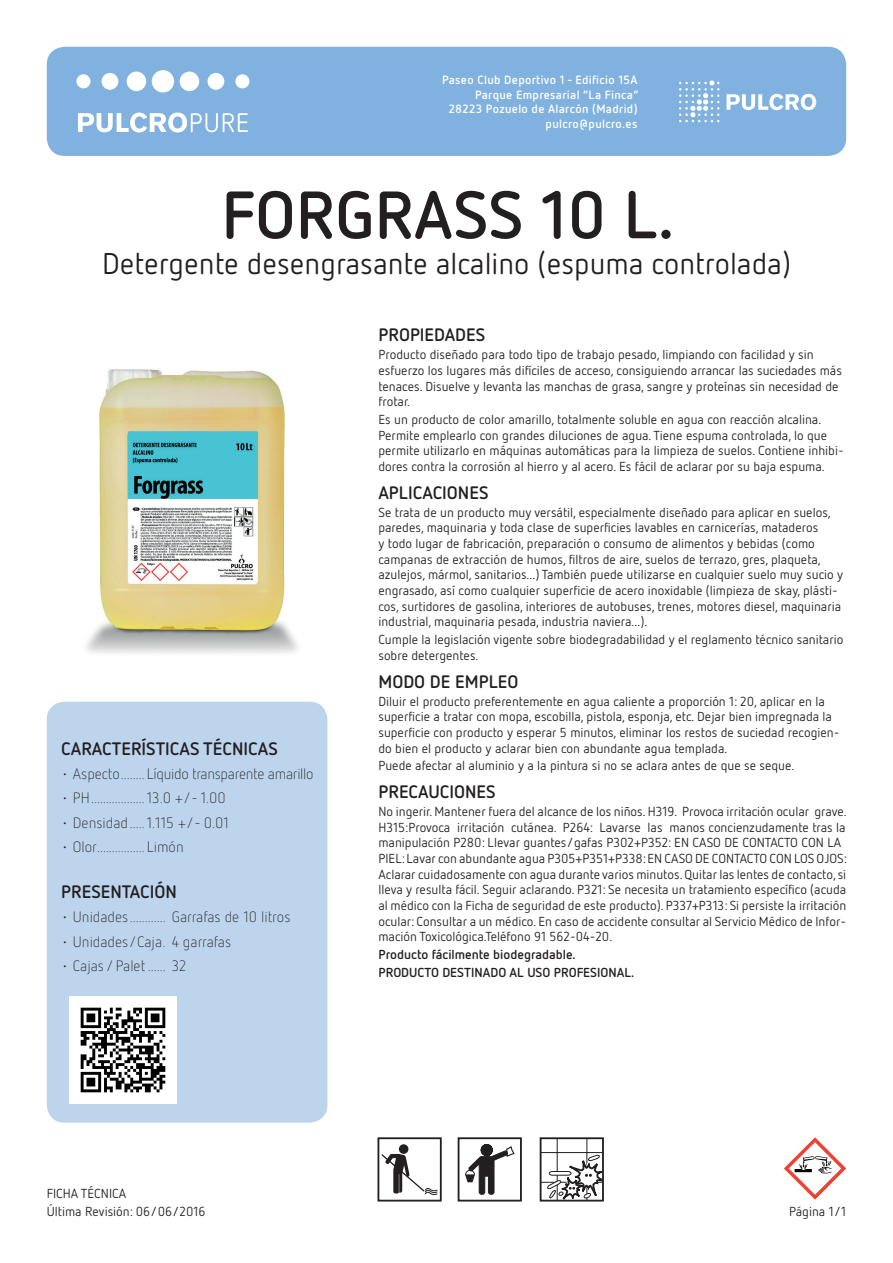
<style>
.page{position:relative;width:893px;height:1263px;background:#fff}
.page>*{position:absolute;margin:0;border:0;box-sizing:border-box;transform-origin:0 0}
.t1{font:700 66.75px "Netto OT";color:#231f20}
.t2{font:30px "Netto OT";color:#231f20}
.t3{font:700 18px "Netto OT";color:#231f20}
.t4{font:300 15px "Netto OT";color:#231f20}
.t5{font:300 15px "Netto OT";letter-spacing:-.02em;color:#231f20}
.t6{font:13.05px/15.6px "Netto OT";color:#231f20}
.t7{font:700 13.05px/17.9px "Netto OT";color:#231f20}
.t8{font:700 12px/14.4px "Netto OT";letter-spacing:.025em;color:#fff;text-align:right}
</style>
<div class="page">
<div style="left:47px;top:47px;width:799px;height:109px;background:#81b2df;border-radius:18px"></div>
<div style="left:76px;top:74px;width:14px;height:14px;background:#fff;border-radius:50%"></div>
<div style="left:102px;top:73px;width:16px;height:17px;background:#fff;border-radius:50%"></div>
<div style="left:127px;top:72px;width:19px;height:19px;background:#fff;border-radius:50%"></div>
<div style="left:152px;top:70px;width:22px;height:23px;background:#fff;border-radius:50%"></div>
<div style="left:180px;top:72px;width:19px;height:19px;background:#fff;border-radius:50%"></div>
<div style="left:208px;top:73px;width:16px;height:17px;background:#fff;border-radius:50%"></div>
<div style="left:235px;top:74px;width:14px;height:14px;background:#fff;border-radius:50%"></div>
<svg style="left:78px;top:113px;width:170px;height:20px"></svg>
<svg style="left:679px;top:80px;width:40px;height:42px"></svg>
<svg style="left:727px;top:94px;width:89px;height:16px"></svg>
<div style="left:47px;top:702px;width:280px;height:421px;background:#bdd4ed;border-radius:18px"></div>
<img style="left:86px;top:369px;width:212px;height:285px">
<svg style="left:541px;top:1140px;width:63px;height:62px"></svg>
<div style="left:540px;top:1137px;width:64px;height:64px;border:2px solid #231f20"></div>
<div style="left:458px;top:1137px;width:64px;height:64px;border:2px solid #231f20"></div>
<svg style="left:465px;top:1144px;width:50px;height:51px"></svg>
<div style="left:377px;top:1137px;width:65px;height:64px;border:2px solid #231f20"></div>
<svg style="left:381px;top:1144px;width:57px;height:52px"></svg>
<img style="left:70px;top:997px;width:106px;height:106px">
<svg style="left:784px;top:1137px;width:62px;height:63px"></svg>
<p class="t8" style="left:442px;top:73px;width:198px">Paseo Club Deportivo 1 - Edificio 15A<br>Parque Empresarial “La Finca”<br>28223 Pozuelo de Alarcón (Madrid) pulcro@pulcro.es</p>
<h1 class="t1" style="left:221px;top:173px;width:455px">FORGRASS 10 L.</h1>
<h2 class="t2" style="left:102px;top:245px;width:691px">Detergente desengrasante alcalino (espuma controlada)</h2>
<h3 class="t3" style="left:61px;top:737px;width:218px">CARACTERÍSTICAS TÉCNICAS</h3>
<p class="t5" style="left:61px;top:765px;width:254px">• Aspecto........ Líquido transparente amarillo</p>
<p class="t4" style="left:61px;top:789px;width:166px">• PH..................13.0 +/- 1.00</p>
<p class="t4" style="left:61px;top:813px;width:169px">• Densidad.....1.115 +/- 0.01</p>
<p class="t4" style="left:61px;top:838px;width:124px">• Olor................ Limón</p>
<h3 class="t3" style="left:61px;top:880px;width:117px">PRESENTACIÓN</h3>
<p class="t4" style="left:61px;top:908px;width:231px">• Unidades............ Garrafas de 10 litros</p>
<p class="t4" style="left:61px;top:932px;width:171px">• Unidades/Caja. 4 garrafas</p>
<p class="t4" style="left:61px;top:957px;width:127px">• Cajas / Palet ...... 32</p>
<h3 class="t3" style="left:378px;top:324px;width:108px">PROPIEDADES</h3>
<p class="t6" style="left:378px;top:347px;width:465px">Producto diseñado para todo tipo de trabajo pesado, limpiando con facilidad y sin esfuerzo los lugares más difíciles de acceso, consiguiendo arrancar las suciedades más tenaces. Disuelve y levanta las manchas de grasa, sangre y proteínas sin necesidad de frotar.</p>
<p class="t6" style="left:378px;top:411px;width:467px">Es un producto de color amarillo, totalmente soluble en agua con reacción alcalina.<br>Permite emplearlo con grandes diluciones de agua. Tiene espuma controlada, lo que permite utilizarlo en máquinas automáticas para la limpieza de suelos. Contiene inhibi&shy;dores contra la corrosión al hierro y al acero. Es fácil de aclarar por su baja espuma.</p>
<h3 class="t3" style="left:378px;top:481px;width:112px">APLICACIONES</h3>
<p class="t6" style="left:378px;top:504px;width:466px">Se trata de un producto muy versátil, especialmente diseñado para aplicar en suelos, paredes, maquinaria y toda clase de superficies lavables en carnicerías, mataderos<br>y todo lugar de fabricación, preparación o consumo de alimentos y bebidas (como campanas de extracción de humos, filtros de aire, suelos de terrazo, gres, plaqueta, azulejos, mármol, sanitarios...) También puede utilizarse en cualquier suelo muy sucio y engrasado, así como cualquier superficie de acero inoxidable (limpieza de skay, plásti&shy;cos, surtidores de gasolina, interiores de autobuses, trenes, motores diesel, maquinaria industrial, maquinaria pesada, industria naviera...).</p>
<p class="t6" style="left:378px;top:631px;width:466px">Cumple la legislación vigente sobre biodegradabilidad y el reglamento técnico sanitario sobre detergentes.</p>
<h3 class="t3" style="left:378px;top:670px;width:142px">MODO DE EMPLEO</h3>
<p class="t6" style="left:378px;top:693px;width:462px">Diluir el producto preferentemente en agua caliente a proporción 1: 20, aplicar en la superficie a tratar con mopa, escobilla, pistola, esponja, etc. Dejar bien impregnada la superficie con producto y esperar 5 minutos, eliminar los restos de suciedad recogien&shy;do bien el producto y aclarar bien con abundante agua templada.</p>
<p class="t6" style="left:378px;top:758px;width:418px">Puede afectar al aluminio y a la pintura si no se aclara antes de que se seque.</p>
<h3 class="t3" style="left:378px;top:781px;width:119px">PRECAUCIONES</h3>
<p class="t6" style="left:378px;top:803px;width:470px">No ingerir. Mantener fuera del alcance de los niños. H319. Provoca irritación ocular grave.<br>H315:Provoca irritación cutánea. P264: Lavarse las manos concienzudamente tras la manipulación P280: Llevar guantes/gafas P302+P352: EN CASO DE CONTACTO CON LA PIEL: Lavar con abundante agua P305+P351+P338: EN CASO DE CONTACTO CON LOS OJOS:<br>Aclarar cuidadosamente con agua durante varios minutos. Quitar las lentes de contacto, si lleva y resulta fácil. Seguir aclarando. P321: Se necesita un tratamiento específico (acuda al médico con la Ficha de seguridad de este producto). P337+P313: Si persiste la irritación ocular: Consultar a un médico. En caso de accidente consultar al Servicio Médico de Infor&shy;mación Toxicológica.Teléfono 91 562-04-20.</p>
<p class="t7" style="left:378px;top:945px;width:257px">Producto fácilmente biodegradable.<br>PRODUCTO DESTINADO AL USO PROFESIONAL.</p>
<p class="t6" style="left:47px;top:1185px;width:160px;line-height:17.9px">FICHA TÉCNICA<br>Última Revisión: 06/06/2016</p>
<p class="t6" style="left:789px;top:1203px;width:59px">Página 1/1</p>
</div>
